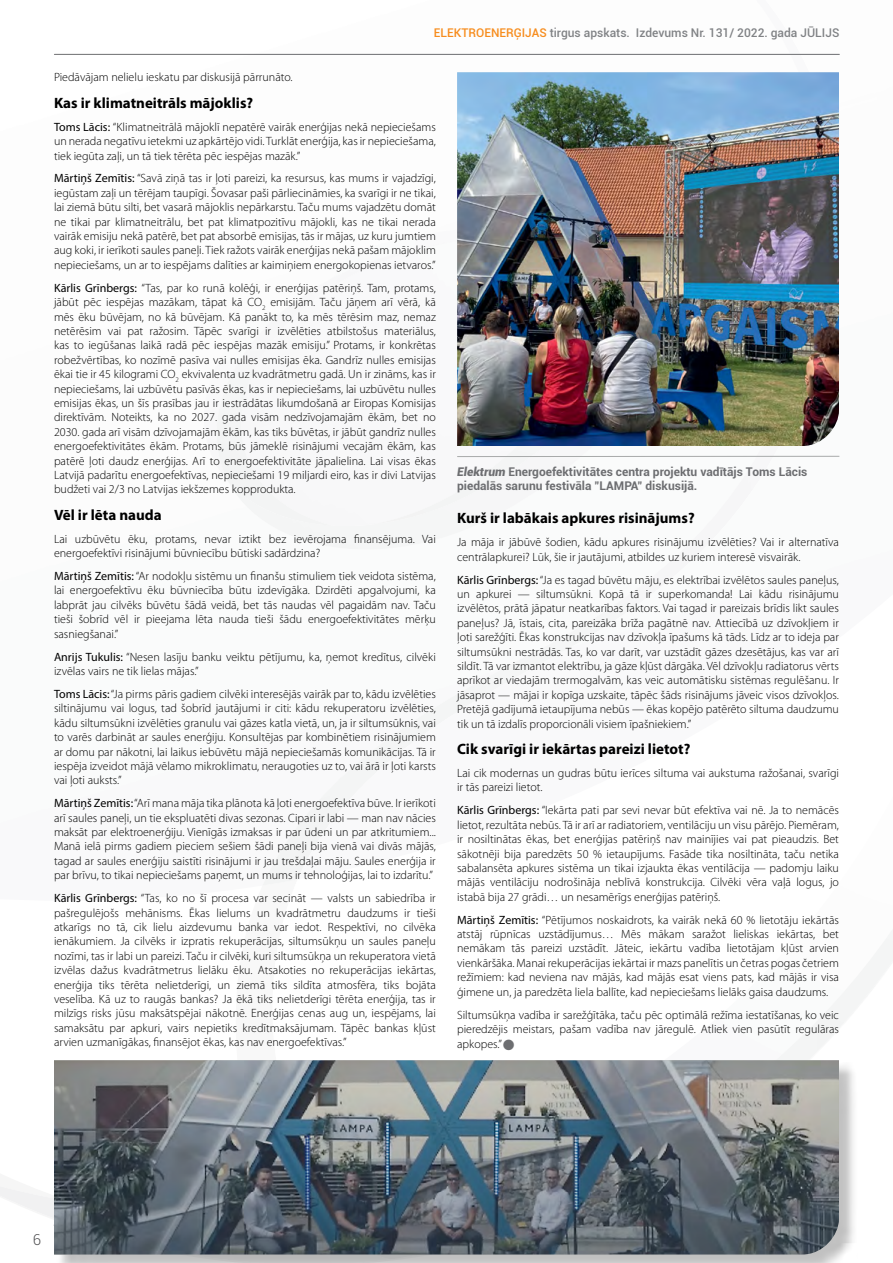
<style>
.page{position:relative;width:893px;height:1263px;background:#fff}
.page>*{position:absolute;margin:0;border:0;box-sizing:border-box;transform-origin:0 0}
.t1{font:700 15px "Myriad Pro";color:#000}
.t2{font:300 15px "Roboto";color:#4d4d4f}
.t3{font:300 12px/14.4px "Myriad Pro";color:#000;text-align:justify}
.t4{font:700 12px/14.4px "Roboto";color:#6d6e71}
.t5{font:500 12px "Roboto";color:#808285}
.s1{color:#f78d1e}
.s2{font-weight:400}
.s3{font-weight:900;font-style:italic}
.s4{color:#6d6e71}
</style>
<div class="page">
<img style="left:456px;top:248px;width:119px;height:234px">
<svg style="left:277px;top:776px;width:67px;height:82px"></svg>
<hr style="left:54px;top:54px;width:785px;height:1px;background:#6d6e71">
<img style="left:457px;top:72px;width:382px;height:374px">
<hr style="left:457px;top:456px;width:382px;height:1px;background:#a8aaaa">
<div style="left:56px;top:1062px;width:802px;height:201px;background:#000;opacity:.25"></div>
<img style="left:54px;top:1060px;width:785px;height:194px">
<p class="t5" style="left:434px;top:24px;width:407px"><span class="s1">ELEKTROENERĢIJAS</span> tirgus apskats. Izdevums Nr. 131/ 2022. gada JŪLIJS</p>
<p class="t3" style="left:54px;top:70px;width:240px">Piedāvājam nelielu ieskatu par diskusijā pārrunāto.</p>
<p class="t1" style="left:54px;top:93px;width:201px">Kas ir klimatneitrāls mājoklis?</p>
<p class="t3" style="left:54px;top:119px;width:383px"><span class="s2">Toms Lācis:</span> “Klimatneitrālā mājoklī nepatērē vairāk enerģijas nekā nepieciešams un nerada negatīvu ietekmi uz apkārtējo vidi. Turklāt enerģija, kas ir nepieciešama, tiek iegūta zaļi, un tā tiek tērēta pēc iespējas mazāk.”</p>
<p class="t3" style="left:54px;top:171px;width:383px"><span class="s2">Mārtiņš Zemītis:</span> “Savā ziņā tas ir ļoti pareizi, ka resursus, kas mums ir vajadzīgi, iegūstam zaļi un tērējam taupīgi. Šovasar paši pārliecināmies, ka svarīgi ir ne tikai, lai ziemā būtu silti, bet vasarā mājoklis nepārkarstu. Taču mums vajadzētu domāt ne tikai par klimatneitrālu, bet pat klimatpozitīvu mājokli, kas ne tikai nerada vairāk emisiju nekā patērē, bet pat absorbē emisijas, tās ir mājas, uz kuru jumtiem aug koki, ir ierīkoti saules paneļi. Tiek ražots vairāk enerģijas nekā pašam mājoklim nepieciešams, un ar to iespējams dalīties ar kaimiņiem energokopienas ietvaros.”</p>
<p class="t3" style="left:54px;top:280px;width:383px"><span class="s2">Kārlis Grīnbergs:</span> “Tas, par ko runā kolēģi, ir enerģijas patēriņš. Tam, protams, jābūt pēc iespējas mazākam, tāpat kā CO<sub>2</sub> emisijām. Taču jāņem arī vērā, kā mēs ēku būvējam, no kā būvējam. Kā panākt to, ka mēs tērēsim maz, nemaz netērēsim vai pat ražosim. Tāpēc svarīgi ir izvēlēties atbilstošus materiālus, kas to iegūšanas laikā radā pēc iespējas mazāk emisiju.” Protams, ir konkrētas robežvērtības, ko nozīmē pasīva vai nulles emisijas ēka. Gandrīz nulles emisijas ēkai tie ir 45 kilogrami CO<sub>2</sub> ekvivalenta uz kvadrātmetru gadā. Un ir zināms, kas ir nepieciešams, lai uzbūvētu pasīvās ēkas, kas ir nepieciešams, lai uzbūvētu nulles emisijas ēkas, un šīs prasības jau ir iestrādātas likumdošanā ar Eiropas Komisijas direktīvām. Noteikts, ka no 2027. gada visām nedzīvojamajām ēkām, bet no 2030. gada arī visām dzīvojamajām ēkām, kas tiks būvētas, ir jābūt gandrīz nulles energoefektivitātes ēkām. Protams, būs jāmeklē risinājumi vecajām ēkām, kas patērē ļoti daudz enerģijas. Arī to energoefektivitāte jāpalielina. Lai visas ēkas Latvijā padarītu energoefektīvas, nepieciešami 19 miljardi eiro, kas ir divi Latvijas budžeti vai 2/3 no Latvijas iekšzemes kopprodukta.</p>
<p class="t1" style="left:54px;top:505px;width:109px">Vēl ir lēta nauda</p>
<p class="t3" style="left:54px;top:531px;width:383px">Lai uzbūvētu ēku, protams, nevar iztikt bez ievērojama finansējuma. Vai energoefektīvi risinājumi būvniecību būtiski sadārdzina?</p>
<p class="t3" style="left:54px;top:569px;width:383px"><span class="s2">Mārtiņš Zemītis:</span> “Ar nodokļu sistēmu un finanšu stimuliem tiek veidota sistēma, lai energoefektīvu ēku būvniecība būtu izdevīgāka. Dzirdēti apgalvojumi, ka labprāt jau cilvēks būvētu šādā veidā, bet tās naudas vēl pagaidām nav. Taču tieši šobrīd vēl ir pieejama lēta nauda tieši šādu energoefektivitātes mērķu sasniegšanai.”</p>
<p class="t3" style="left:54px;top:649px;width:383px"><span class="s2">Anrijs Tukulis:</span> “Nesen lasīju banku veiktu pētījumu, ka, ņemot kredītus, cilvēki izvēlas vairs ne tik lielas mājas.”</p>
<p class="t3" style="left:54px;top:687px;width:383px"><span class="s2">Toms Lācis:</span> “Ja pirms pāris gadiem cilvēki interesējās vairāk par to, kādu izvēlēties siltinājumu vai logus, tad šobrīd jautājumi ir citi: kādu rekuperatoru izvēlēties, kādu siltumsūkni izvēlēties granulu vai gāzes katla vietā, un, ja ir siltumsūknis, vai to varēs darbināt ar saules enerģiju. Konsultējas par kombinētiem risinājumiem ar domu par nākotni, lai laikus iebūvētu mājā nepieciešamās komunikācijas. Tā ir iespēja izveidot mājā vēlamo mikroklimatu, neraugoties uz to, vai ārā ir ļoti karsts vai ļoti auksts.”</p>
<p class="t3" style="left:54px;top:796px;width:383px"><span class="s2">Mārtiņš Zemītis:</span> “Arī mana māja tika plānota kā ļoti energoefektīva būve. Ir ierīkoti arī saules paneļi, un tie ekspluatēti divas sezonas. Cipari ir labi — man nav nācies maksāt par elektroenerģiju. Vienīgās izmaksas ir par ūdeni un par atkritumiem...<br>Manā ielā pirms gadiem pieciem sešiem šādi paneļi bija vienā vai divās mājās, tagad ar saules enerģiju saistīti risinājumi ir jau trešdaļai māju. Saules enerģija ir par brīvu, to tikai nepieciešams paņemt, un mums ir tehnoloģijas, lai to izdarītu.”</p>
<p class="t3" style="left:54px;top:891px;width:383px"><span class="s2">Kārlis Grīnbergs:</span> “Tas, ko no šī procesa var secināt — valsts un sabiedrība ir pašregulējošs mehānisms. Ēkas lielums un kvadrātmetru daudzums ir tieši atkarīgs no tā, cik lielu aizdevumu banka var iedot. Respektīvi, no cilvēka ienākumiem. Ja cilvēks ir izpratis rekuperācijas, siltumsūkņu un saules paneļu nozīmi, tas ir labi un pareizi. Taču ir cilvēki, kuri siltumsūkņa un rekuperatora vietā izvēlas dažus kvadrātmetrus lielāku ēku. Atsakoties no rekuperācijas iekārtas, enerģija tiks tērēta nelietderīgi, un ziemā tiks sildīta atmosfēra, tiks bojāta veselība. Kā uz to raugās bankas? Ja ēkā tiks nelietderīgi tērēta enerģija, tas ir milzīgs risks jūsu maksātspējai nākotnē. Enerģijas cenas aug un, iespējams, lai samaksātu par apkuri, vairs nepietiks kredītmaksājumam. Tāpēc bankas kļūst arvien uzmanīgākas, finansējot ēkas, kas nav energoefektīvas.”</p>
<p class="t4" style="left:457px;top:464px;width:352px"><span class="s3">Elektrum</span> Energoefektivitātes centra projektu vadītājs Toms Lācis piedalās sarunu festivāla "LAMPA" diskusijā.</p>
<p class="t1" style="left:457px;top:508px;width:239px">Kurš ir labākais apkures risinājums?</p>
<p class="t3" style="left:457px;top:535px;width:383px">Ja māja ir jābūvē šodien, kādu apkures risinājumu izvēlēties? Vai ir alternatīva centrālapkurei? Lūk, šie ir jautājumi, atbildes uz kuriem interesē visvairāk.</p>
<p class="t3" style="left:457px;top:572px;width:383px"><span class="s2">Kārlis Grīnbergs:</span> “Ja es tagad būvētu māju, es elektrībai izvēlētos saules paneļus, un apkurei — siltumsūkni. Kopā tā ir superkomanda! Lai kādu risinājumu izvēlētos, prātā jāpatur neatkarības faktors. Vai tagad ir pareizais brīdis likt saules paneļus? Jā, īstais, cita, pareizāka brīža pagātnē nav. Attiecībā uz dzīvokļiem ir ļoti sarežģīti. Ēkas konstrukcijas nav dzīvokļa īpašums kā tāds. Līdz ar to ideja par siltumsūkni nestrādās. Tas, ko var darīt, var uzstādīt gāzes dzesētājus, kas var arī sildīt. Tā var izmantot elektrību, ja gāze kļūst dārgāka. Vēl dzīvokļu radiatorus vērts aprīkot ar viedajām trermogalvām, kas veic automātisku sistēmas regulēšanu. Ir jāsaprot — mājai ir kopīga uzskaite, tāpēc šāds risinājums jāveic visos dzīvokļos.<br>Pretējā gadījumā ietaupījuma nebūs — ēkas kopējo patērēto siltuma daudzumu tik un tā izdalīs proporcionāli visiem īpašniekiem.”</p>
<p class="t1" style="left:457px;top:739px;width:235px">Cik svarīgi ir iekārtas pareizi lietot?</p>
<p class="t3" style="left:457px;top:766px;width:383px">Lai cik modernas un gudras būtu ierīces siltuma vai aukstuma ražošanai, svarīgi ir tās pareizi lietot.</p>
<p class="t3" style="left:457px;top:803px;width:383px"><span class="s2">Kārlis Grīnbergs:</span> “Iekārta pati par sevi nevar būt efektīva vai nē. Ja to nemācēs lietot, rezultāta nebūs. Tā ir arī ar radiatoriem, ventilāciju un visu pārējo. Piemēram, ir nosiltinātas ēkas, bet enerģijas patēriņš nav mainījies vai pat pieaudzis. Bet sākotnēji bija paredzēts 50 % ietaupījums. Fasāde tika nosiltināta, taču netika sabalansēta apkures sistēma un tikai izjaukta ēkas ventilācija — padomju laiku mājās ventilāciju nodrošināja neblīvā konstrukcija. Cilvēki vēra vaļā logus, jo istabā bija 27 grādi… un nesamērīgs enerģijas patēriņš.</p>
<p class="t3" style="left:457px;top:912px;width:383px"><span class="s2">Mārtiņš Zemītis:</span> “Pētījumos noskaidrots, ka vairāk nekā 60 % lietotāju iekārtās atstāj rūpnīcas uzstādījumus… Mēs mākam saražot lieliskas iekārtas, bet nemākam tās pareizi uzstādīt. Jāteic, iekārtu vadība lietotājam kļūst arvien vienkāršāka. Manai rekuperācijas iekārtai ir mazs panelītis un četras pogas četriem režīmiem: kad neviena nav mājās, kad mājās esat viens pats, kad mājās ir visa ģimene un, ja paredzēta liela ballīte, kad nepieciešams lielāks gaisa daudzums.</p>
<p class="t3" style="left:457px;top:1007px;width:383px">Siltumsūkņa vadība ir sarežģītāka, taču pēc optimālā režīma iestatīšanas, ko veic pieredzējis meistars, pašam vadība nav jāregulē. Atliek vien pasūtīt regulāras apkopes.”<span class="s4">■</span></p>
<p class="t2" style="left:33px;top:1230px;width:10px">6</p>
</div>
